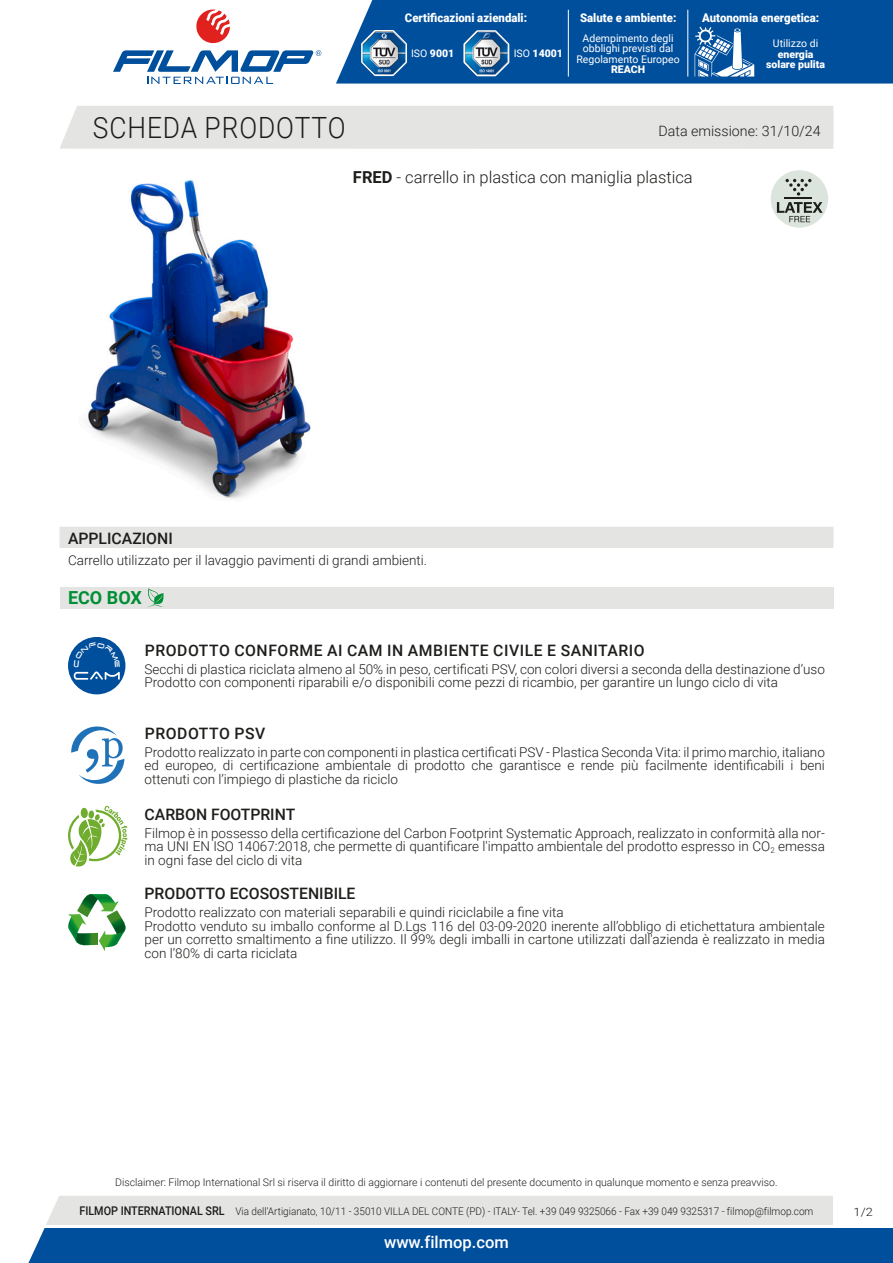
<style>
.page{position:relative;width:893px;height:1263px;background:#fff}
.page>*{position:absolute;margin:0;border:0;box-sizing:border-box;transform-origin:0 0}
.t1{font:300 29.25px "Roboto";letter-spacing:.035em;color:#1d1d1b;scale:.9 1}
.t2{font:700 18px "Roboto";color:#008e36}
.t3{font:300 16.5px "Roboto";color:#1d1d1b}
.t4{font:500 16.5px "Roboto";color:#fff}
.t5{font:500 15.75px "Roboto";letter-spacing:.035em;color:#1d1d1b}
.t6{font:500 15.75px "Roboto";color:#1d1d1b}
.t7{font:300 14.25px "Roboto";color:#1d1d1b}
.t8{font:300 13.5px/13.5px "Roboto";color:#1d1d1b}
.t9{font:900 12px "Roboto";color:#fff;scale:.95 1}
.t10{font:300 11.55px "Roboto";color:#1d1d1b;scale:1.11 1}
.t11{font:300 10.5px "Roboto";color:#1d1d1b;scale:.95 1}
.t12{font:300 10.5px "Roboto";color:#1d1d1b}
.t13{font:10.5px/10.5px "Roboto";color:#fff;text-align:center}
.t14{font:900 10.5px/10.5px "Roboto";color:#fff;text-align:center}
.s1{font-weight:400}
.s2{font-weight:700}
.s3{font-weight:500;font-size:12px}
</style>
<div class="page">
<svg style="left:28px;top:1196px;width:865px;height:67px;background:#6793bc"></svg>
<div style="left:60px;top:106px;width:773px;height:43px;background:#e4e4e3"></div>
<svg style="left:196px;top:10px;width:34px;height:34px"></svg>
<svg style="left:113px;top:50px;width:208px;height:34px"></svg>
<div style="left:336px;top:0;width:557px;height:84px;background:#004f9c"></div>
<svg style="left:462px;top:28px;width:49px;height:50px"></svg>
<img style="left:465px;top:32px;width:43px;height:43px">
<svg style="left:360px;top:28px;width:48px;height:49px"></svg>
<img style="left:362px;top:31px;width:44px;height:44px">
<hr style="left:568px;top:10px;width:1px;height:67px;background:#fff">
<hr style="left:688px;top:10px;width:1px;height:67px;background:#fff">
<svg style="left:695px;top:27px;width:59px;height:50px"></svg>
<img style="left:87px;top:180px;width:224px;height:319px">
<div style="left:771px;top:170px;width:57px;height:58px;background:#dbe4dd;border-radius:50%"></div>
<svg style="left:777px;top:202px;width:46px;height:20px"></svg>
<hr style="left:785px;top:197px;width:27px;height:2px;background:#1d1d1b">
<svg style="left:785px;top:179px;width:26px;height:17px"></svg>
<div style="left:60px;top:527px;width:773px;height:21px;background:#e4e4e3"></div>
<div style="left:60px;top:587px;width:773px;height:21px;background:#e4e4e3"></div>
<svg style="left:148px;top:588px;width:16px;height:19px"></svg>
<div style="left:68px;top:637px;width:57px;height:57px;background:#004f9c;border-radius:50%"></div>
<svg style="left:71px;top:726px;width:53px;height:58px"></svg>
<svg style="left:68px;top:806px;width:59px;height:60px"></svg>
<svg style="left:68px;top:894px;width:58px;height:57px"></svg>
<hr style="left:45px;top:1225px;width:848px;height:2px;background:#fff">
<div style="left:833px;top:1196px;width:60px;height:31px;background:#fff"></div>
<svg style="left:74px;top:643px;width:46px;height:37px"></svg>
<p class="t9" style="left:405px;top:9px;width:130px">Certificazioni aziendali:</p>
<p class="t14" style="left:411px;top:48px;width:45px"><span class="s1">ISO</span> 9001</p>
<p class="t14" style="left:514px;top:48px;width:51px"><span class="s1">ISO</span> 14001</p>
<p class="t9" style="left:580px;top:9px;width:103px">Salute e ambiente:</p>
<p class="t13" style="left:576px;top:32px;width:105px">Adempimento degli obblighi previsti dal<br>Regolamento Europeo</p>
<p class="t14" style="left:611px;top:64px;width:36px">REACH</p>
<p class="t9" style="left:702px;top:9px;width:125px">Autonomia energetica:</p>
<p class="t13" style="left:773px;top:38px;width:47px">Utilizzo di</p>
<p class="t14" style="left:766px;top:48px;width:60px">energia solare pulita</p>
<h1 class="t1" style="left:93px;top:107px;width:282px">SCHEDA PRODOTTO</h1>
<p class="t7" style="left:658px;top:121px;width:164px">Data emissione: 31/10/24</p>
<p class="t3" style="left:353px;top:165px;width:341px"><span class="s2">FRED</span> - carrello in plastica con maniglia plastica</p>
<p class="t6" style="left:68px;top:527px;width:106px">APPLICAZIONI</p>
<p class="t8" style="left:68px;top:553px;width:361px">Carrello utilizzato per il lavaggio pavimenti di grandi ambienti.</p>
<h2 class="t2" style="left:68px;top:585px;width:75px">ECO BOX</h2>
<p class="t5" style="left:145px;top:639px;width:501px">PRODOTTO CONFORME AI CAM IN AMBIENTE CIVILE E SANITARIO</p>
<p class="t8" style="left:145px;top:662px;width:682px">Secchi di plastica riciclata almeno al 50% in peso, certificati PSV, con colori diversi a seconda della destinazione d’uso<br>Prodotto con componenti riparabili e/o disponibili come pezzi di ricambio, per garantire un lungo ciclo di vita</p>
<p class="t5" style="left:145px;top:722px;width:122px">PRODOTTO PSV</p>
<p class="t8" style="left:145px;top:744px;width:682px;text-align:justify">Prodotto realizzato in parte con componenti in plastica certificati PSV - Plastica Seconda Vita: il primo marchio, italiano ed europeo, di certificazione ambientale di prodotto che garantisce e rende più facilmente identificabili i beni ottenuti con l’impiego di plastiche da riciclo</p>
<p class="t6" style="left:145px;top:803px;width:152px">CARBON FOOTPRINT</p>
<p class="t8" style="left:145px;top:825px;width:682px;text-align:justify">Filmop è in possesso della certificazione del Carbon Footprint Systematic Approach, realizzato in conformità alla nor&shy;ma UNI EN ISO 14067:2018, che permette di quantificare l'impatto ambientale del prodotto espresso in CO<sub>2</sub> emessa in ogni fase del ciclo di vita</p>
<p class="t6" style="left:145px;top:883px;width:212px">PRODOTTO ECOSOSTENIBILE</p>
<p class="t8" style="left:145px;top:905px;width:682px">Prodotto realizzato con materiali separabili e quindi riciclabile a fine vita<br>Prodotto venduto su imballo conforme al D.Lgs 116 del 03-09-2020 inerente all’obbligo di etichettatura ambientale per un corretto smaltimento a fine utilizzo. Il 99% degli imballi in cartone utilizzati dall'azienda è realizzato in media con l’80% di carta riciclata</p>
<p class="t12" style="left:115px;top:1175px;width:664px">Disclaimer: Filmop International Srl si riserva il diritto di aggiornare i contenuti del presente documento in qualunque momento e senza preavviso.</p>
<p class="t11" style="left:79px;top:1204px;width:774px"><span class="s3">FILMOP INTERNATIONAL SRL</span> Via dell’Artigianato, 10/11 - 35010 VILLA DEL CONTE (PD) - ITALY- Tel. +39 049 9325066 - Fax +39 049 9325317 - filmop@filmop.com</p>
<p class="t4" style="left:384px;top:1230px;width:126px">www.filmop.com</p>
<p class="t10" style="left:854px;top:1204px;width:19px">1/2</p>
</div>
